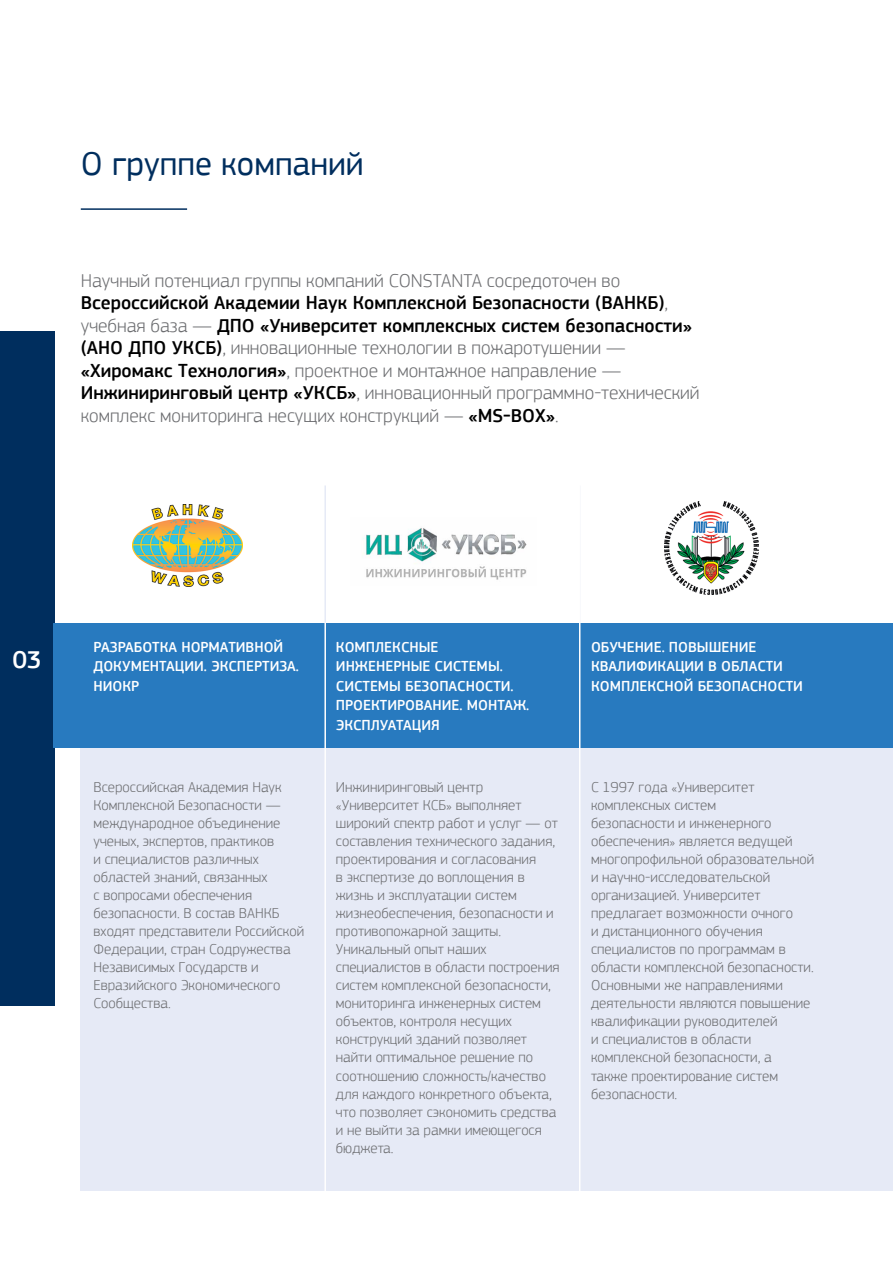
<style>
.page{position:relative;width:893px;height:1263px;background:#fff}
.page>*{position:absolute;margin:0;border:0;box-sizing:border-box;transform-origin:0 0}
.t1{font:34.5px "PF Square Sans Pro";color:#002e5e}
.t2{font:500 25.5px "PF Square Sans Pro";color:#fff}
.t3{font:300 19.5px/22.5px "PF Square Sans Pro";color:#6d6e71}
.t4{font:300 15px/18px "PF Square Sans Pro";color:#6d6e71}
.t5{font:500 15px/19.5px "PF Square Sans Pro";color:#fff}
.s1{font-weight:500;color:#000}
</style>
<div class="page">
<div style="left:0;top:332px;width:54px;height:674px;background:#002e5e"></div>
<div style="left:81px;top:640px;width:812px;height:551px;background:#e6eaf6"></div>
<div style="left:54px;top:623px;width:839px;height:124px;background:#287abf"></div>
<hr style="left:324px;top:474px;width:2px;height:748px;background:#fff">
<hr style="left:324px;top:485px;width:2px;height:138px;background:#e6eaf6">
<hr style="left:579px;top:474px;width:1px;height:748px;background:#fff">
<hr style="left:81px;top:208px;width:106px;height:2px;background:#002e5e">
<img style="left:363px;top:528px;width:164px;height:52px">
<img style="left:133px;top:505px;width:109px;height:82px">
<img style="left:664px;top:501px;width:94px;height:94px">
<h1 class="t1" style="left:81px;top:143px;width:284px">О группе компаний</h1>
<p class="t3" style="left:81px;top:269px;width:620px">Научный потенциал группы компаний CONSTANTA сосредоточен во <span class="s1">Всероссийской Академии Наук Комплексной Безопасности (ВАНКБ)</span>, учебная база — <span class="s1">ДПО «Университет комплексных систем безопасности» (АНО ДПО УКСБ)</span>, инновационные технологии в пожаротушении — <span class="s1">«Хиромакс Технология»</span>, проектное и монтажное направление — <span class="s1">Инжиниринговый центр «УКСБ»</span>, инновационный программно-технический комплекс мониторинга несущих конструкций — <span class="s1">«MS-BOX»</span>.</p>
<h2 class="t2" style="left:12px;top:645px;width:31px">03</h2>
<p class="t5" style="left:94px;top:637px;width:207px">РАЗРАБОТКА НОРМАТИВНОЙ<br>ДОКУМЕНТАЦИИ. ЭКСПЕРТИЗА.<br>НИОКР</p>
<p class="t4" style="left:94px;top:778px;width:212px">Всероссийская Академия Наук<br>Комплексной Безопасности — международное объединение ученых, экспертов, практиков<br>и специалистов различных областей знаний, связанных<br>с вопросами обеспечения безопасности. В состав ВАНКБ входят представители Российской<br>Федерации, стран Содружества<br>Независимых Государств и<br>Евразийского Экономического<br>Сообщества.</p>
<p class="t5" style="left:336px;top:637px;width:195px">КОМПЛЕКСНЫЕ<br>ИНЖЕНЕРНЫЕ СИСТЕМЫ.<br>СИСТЕМЫ БЕЗОПАСНОСТИ.<br>ПРОЕКТИРОВАНИЕ. МОНТАЖ.<br>ЭКСПЛУАТАЦИЯ</p>
<p class="t4" style="left:336px;top:778px;width:225px">Инжиниринговый центр «Университет КСБ» выполняет широкий спектр работ и услуг — от составления технического задания, проектирования и согласования<br>в экспертизе до воплощения в жизнь и эксплуатации систем жизнеобеспечения, безопасности и противопожарной защиты.<br>Уникальный опыт наших специалистов в области построения систем комплексной безопасности, мониторинга инженерных систем объектов, контроля несущих конструкций зданий позволяет найти оптимальное решение по соотношению сложность/качество для каждого конкретного объекта, что позволяет сэкономить средства и не выйти за рамки имеющегося бюджета.</p>
<p class="t5" style="left:591px;top:637px;width:213px">ОБУЧЕНИЕ. ПОВЫШЕНИЕ<br>КВАЛИФИКАЦИИ В ОБЛАСТИ<br>КОМПЛЕКСНОЙ БЕЗОПАСНОСТИ</p>
<p class="t4" style="left:591px;top:778px;width:225px">C 1997 года «Университет комплексных систем<br>безопасности и инженерного обеспечения» является ведущей многопрофильной образовательной и научно-исследовательской организацией. Университет предлагает возможности очного<br>и дистанционного обучения специалистов по программам в области комплексной безопасности.<br>Основными же направлениями деятельности являются повышение квалификации руководителей<br>и специалистов в области комплексной безопасности, а<br>также проектирование систем безопасности.</p>
</div>
